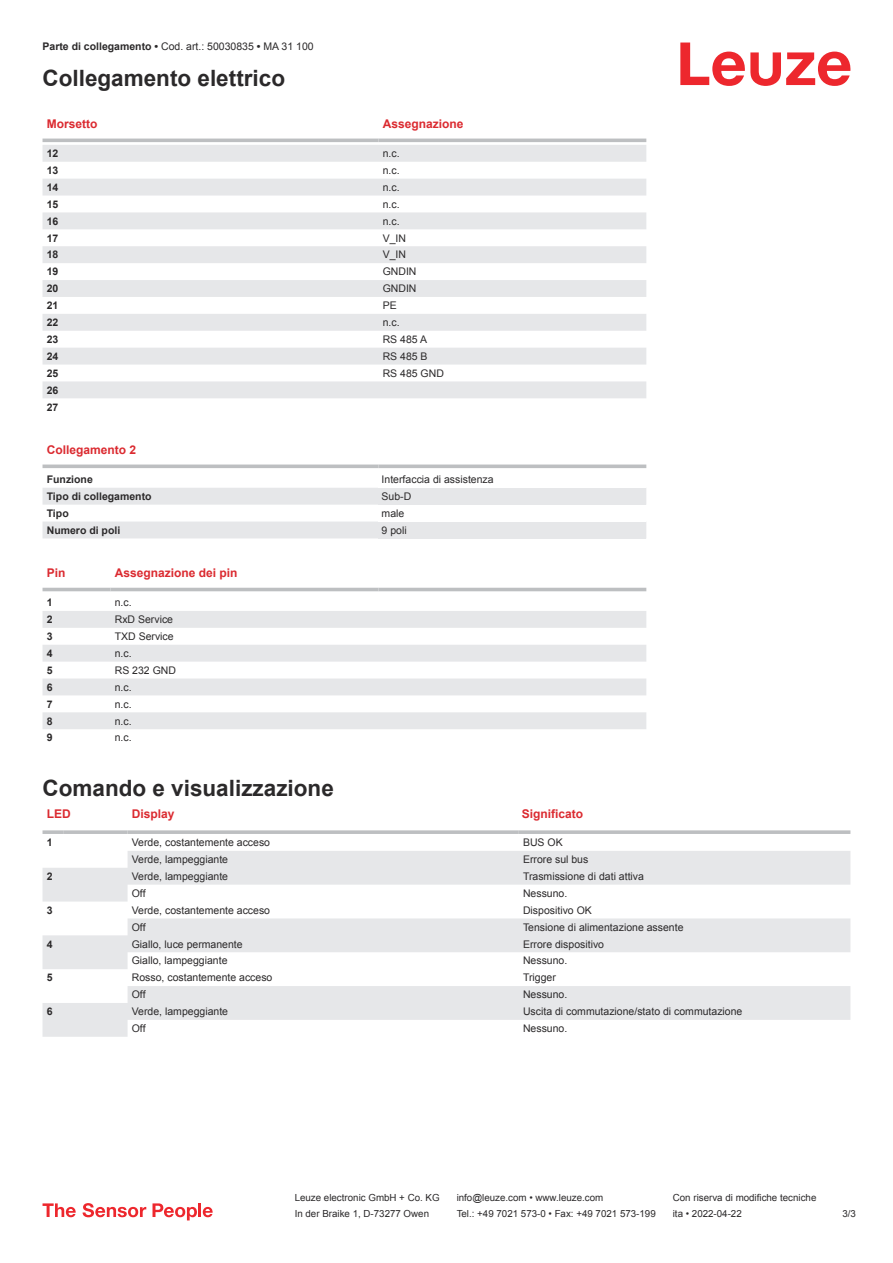
<style>
.page{position:relative;width:893px;height:1263px;background:#fff}
.page>*{position:absolute;margin:0;border:0;box-sizing:border-box;transform-origin:0 0}
.t1{font:700 22.5px "Arial";color:#2b292a}
.t2{font:700 12px "Arial";color:#db2a30}
.t3{font:10.5px "Arial";color:#2b292a}
.t4{font:700 10.5px/17px "Arial";color:#2b292a}
.t5{font:9.75px "Arial";color:#2b292a}
.s1{font-weight:700}
</style>
<div class="page">
<svg style="left:680px;top:43px;width:170px;height:43px"></svg>
<svg style="left:43px;top:145px;width:603px;height:253px;fill:#e6e7e9"></svg>
<hr style="left:43px;top:139px;width:335px;height:3px;background:#bdbfc1">
<hr style="left:378px;top:139px;width:268px;height:3px;background:#bdbfc1">
<svg style="left:43px;top:488px;width:335px;height:50px"></svg>
<svg style="left:43px;top:464px;width:335px;height:4px"></svg>
<svg style="left:378px;top:464px;width:268px;height:4px"></svg>
<div style="left:378px;top:488px;width:268px;height:17px;background:#e6e7e9"></div>
<div style="left:378px;top:521px;width:268px;height:17px;background:#e6e7e9"></div>
<svg style="left:43px;top:587px;width:603px;height:5px"></svg>
<svg style="left:43px;top:611px;width:603px;height:118px;fill:#e6e7e9"></svg>
<hr style="left:43px;top:588px;width:68px;height:3px;background:#bdbfc1">
<hr style="left:111px;top:588px;width:267px;height:3px;background:#bdbfc1">
<hr style="left:378px;top:588px;width:268px;height:3px;background:#bdbfc1">
<svg style="left:43px;top:851px;width:807px;height:186px;fill:#e6e7e9"></svg>
<svg style="left:43px;top:830px;width:21px;height:4px"></svg>
<svg style="left:64px;top:830px;width:64px;height:4px"></svg>
<svg style="left:128px;top:830px;width:391px;height:4px;background:#c3c5c7"></svg>
<svg style="left:519px;top:830px;width:331px;height:4px"></svg>
<svg style="left:43px;top:1203px;width:33px;height:14px"></svg>
<svg style="left:83px;top:1203px;width:63px;height:14px"></svg>
<svg style="left:153px;top:1203px;width:44px;height:17px"></svg>
<hr style="left:198px;top:1203px;width:3px;height:14px;background:#ed272d">
<svg style="left:203px;top:1207px;width:10px;height:10px"></svg>
<p class="t3" style="left:43px;top:43px;width:273px"><span class="s1">Parte di collegamento •</span> Cod. art.: 50030835 <span class="s1">•</span> MA 31 100</p>
<h1 class="t1" style="left:43px;top:70px;width:244px">Collegamento elettrico</h1>
<p class="t2" style="left:47px;top:119px;width:52px">Morsetto</p>
<p class="t2" style="left:383px;top:119px;width:82px">Assegnazione</p>
<p class="t4" style="left:47px;top:146px;width:13px">12</p>
<p class="t3" style="left:383px;top:149px;width:18px">n.c.</p>
<p class="t4" style="left:47px;top:163px;width:13px">13</p>
<p class="t3" style="left:383px;top:166px;width:18px">n.c.</p>
<p class="t4" style="left:47px;top:180px;width:13px">14</p>
<p class="t3" style="left:383px;top:183px;width:18px">n.c.</p>
<p class="t4" style="left:47px;top:197px;width:13px">15</p>
<p class="t3" style="left:383px;top:200px;width:18px">n.c.</p>
<p class="t4" style="left:47px;top:213px;width:13px">16</p>
<p class="t3" style="left:383px;top:217px;width:18px">n.c.</p>
<p class="t4" style="left:47px;top:230px;width:13px">17</p>
<p class="t3" style="left:383px;top:234px;width:25px">V_IN</p>
<p class="t4" style="left:47px;top:247px;width:13px">18</p>
<p class="t3" style="left:383px;top:251px;width:25px">V_IN</p>
<p class="t4" style="left:47px;top:264px;width:13px">19</p>
<p class="t3" style="left:383px;top:268px;width:35px">GNDIN</p>
<p class="t4" style="left:47px;top:281px;width:13px">20</p>
<p class="t3" style="left:383px;top:285px;width:35px">GNDIN</p>
<p class="t4" style="left:47px;top:298px;width:13px">21</p>
<p class="t3" style="left:383px;top:301px;width:16px">PE</p>
<p class="t4" style="left:47px;top:315px;width:13px">22</p>
<p class="t3" style="left:383px;top:318px;width:18px">n.c.</p>
<p class="t4" style="left:47px;top:332px;width:13px">23</p>
<p class="t3" style="left:383px;top:335px;width:46px">RS 485 A</p>
<p class="t4" style="left:47px;top:349px;width:13px">24</p>
<p class="t3" style="left:383px;top:352px;width:46px">RS 485 B</p>
<p class="t4" style="left:47px;top:366px;width:13px">25</p>
<p class="t3" style="left:383px;top:369px;width:63px">RS 485 GND</p>
<p class="t4" style="left:47px;top:382px;width:13px">26<br>27</p>
<p class="t2" style="left:47px;top:445px;width:91px">Collegamento 2</p>
<p class="t4" style="left:47px;top:472px;width:48px">Funzione</p>
<p class="t3" style="left:382px;top:475px;width:114px">Interfaccia di assistenza</p>
<p class="t4" style="left:47px;top:489px;width:106px">Tipo di collegamento</p>
<p class="t3" style="left:382px;top:492px;width:31px">Sub-D</p>
<p class="t4" style="left:47px;top:506px;width:23px">Tipo</p>
<p class="t3" style="left:382px;top:509px;width:24px">male</p>
<p class="t4" style="left:47px;top:522px;width:75px">Numero di poli</p>
<p class="t3" style="left:382px;top:526px;width:27px">9 poli</p>
<p class="t2" style="left:47px;top:568px;width:20px">Pin</p>
<p class="t2" style="left:115px;top:568px;width:124px">Assegnazione dei pin</p>
<p class="t4" style="left:47px;top:595px;width:7px">1</p>
<p class="t3" style="left:115px;top:598px;width:18px">n.c.</p>
<p class="t4" style="left:47px;top:612px;width:7px">2</p>
<p class="t3" style="left:115px;top:615px;width:60px">RxD Service</p>
<p class="t4" style="left:47px;top:629px;width:7px">3</p>
<p class="t3" style="left:115px;top:632px;width:60px">TXD Service</p>
<p class="t4" style="left:47px;top:646px;width:7px">4</p>
<p class="t3" style="left:115px;top:649px;width:18px">n.c.</p>
<p class="t4" style="left:47px;top:663px;width:7px">5</p>
<p class="t3" style="left:115px;top:666px;width:63px">RS 232 GND</p>
<p class="t4" style="left:47px;top:679px;width:7px">6</p>
<p class="t3" style="left:115px;top:683px;width:18px">n.c.</p>
<p class="t4" style="left:47px;top:696px;width:7px">7</p>
<p class="t3" style="left:115px;top:700px;width:18px">n.c.</p>
<p class="t4" style="left:47px;top:713px;width:7px">8</p>
<p class="t3" style="left:115px;top:717px;width:18px">n.c.</p>
<p class="t4" style="left:47px;top:730px;width:7px">9</p>
<p class="t3" style="left:115px;top:734px;width:18px">n.c.</p>
<h1 class="t1" style="left:43px;top:780px;width:293px">Comando e visualizzazione</h1>
<p class="t2" style="left:47px;top:809px;width:25px">LED</p>
<p class="t2" style="left:132px;top:809px;width:44px">Display</p>
<p class="t2" style="left:522px;top:809px;width:63px">Significato</p>
<p class="t4" style="left:47px;top:835px;width:7px">1</p>
<p class="t3" style="left:132px;top:838px;width:140px">Verde, costantemente acceso</p>
<p class="t3" style="left:523px;top:838px;width:41px">BUS OK</p>
<p class="t3" style="left:132px;top:855px;width:98px">Verde, lampeggiante</p>
<p class="t3" style="left:523px;top:855px;width:67px">Errore sul bus</p>
<p class="t4" style="left:47px;top:869px;width:7px">2</p>
<p class="t3" style="left:132px;top:872px;width:98px">Verde, lampeggiante</p>
<p class="t3" style="left:523px;top:872px;width:122px">Trasmissione di dati attiva</p>
<p class="t3" style="left:132px;top:889px;width:15px">Off</p>
<p class="t3" style="left:523px;top:889px;width:46px">Nessuno.</p>
<p class="t4" style="left:47px;top:902px;width:7px">3</p>
<p class="t3" style="left:132px;top:906px;width:140px">Verde, costantemente acceso</p>
<p class="t3" style="left:523px;top:906px;width:70px">Dispositivo OK</p>
<p class="t3" style="left:132px;top:923px;width:15px">Off</p>
<p class="t3" style="left:523px;top:923px;width:162px">Tensione di alimentazione assente</p>
<p class="t4" style="left:47px;top:936px;width:7px">4</p>
<p class="t3" style="left:132px;top:940px;width:112px">Giallo, luce permanente</p>
<p class="t3" style="left:523px;top:940px;width:83px">Errore dispositivo</p>
<p class="t3" style="left:132px;top:957px;width:97px">Giallo, lampeggiante</p>
<p class="t3" style="left:523px;top:957px;width:46px">Nessuno.</p>
<p class="t4" style="left:47px;top:970px;width:7px">5</p>
<p class="t3" style="left:132px;top:974px;width:142px">Rosso, costantemente acceso</p>
<p class="t3" style="left:523px;top:974px;width:34px">Trigger</p>
<p class="t3" style="left:132px;top:990px;width:15px">Off</p>
<p class="t3" style="left:523px;top:990px;width:46px">Nessuno.</p>
<p class="t4" style="left:47px;top:1004px;width:7px">6</p>
<p class="t3" style="left:132px;top:1007px;width:98px">Verde, lampeggiante</p>
<p class="t3" style="left:523px;top:1007px;width:221px">Uscita di commutazione/stato di commutazione</p>
<p class="t3" style="left:132px;top:1024px;width:15px">Off</p>
<p class="t3" style="left:523px;top:1024px;width:46px">Nessuno.</p>
<p class="t5" style="left:295px;top:1194px;width:146px">Leuze electronic GmbH + Co. KG</p>
<p class="t5" style="left:457px;top:1194px;width:148px">info@leuze.com • www.leuze.com</p>
<p class="t5" style="left:673px;top:1194px;width:145px">Con riserva di modifiche tecniche</p>
<p class="t5" style="left:295px;top:1210px;width:136px">In der Braike 1, D-73277 Owen</p>
<p class="t5" style="left:457px;top:1210px;width:201px">Tel.: +49 7021 573-0 • Fax: +49 7021 573-199</p>
<p class="t5" style="left:673px;top:1210px;width:70px">ita • 2022-04-22</p>
<p class="t5" style="left:842px;top:1210px;width:15px">3 /3</p>
</div>
